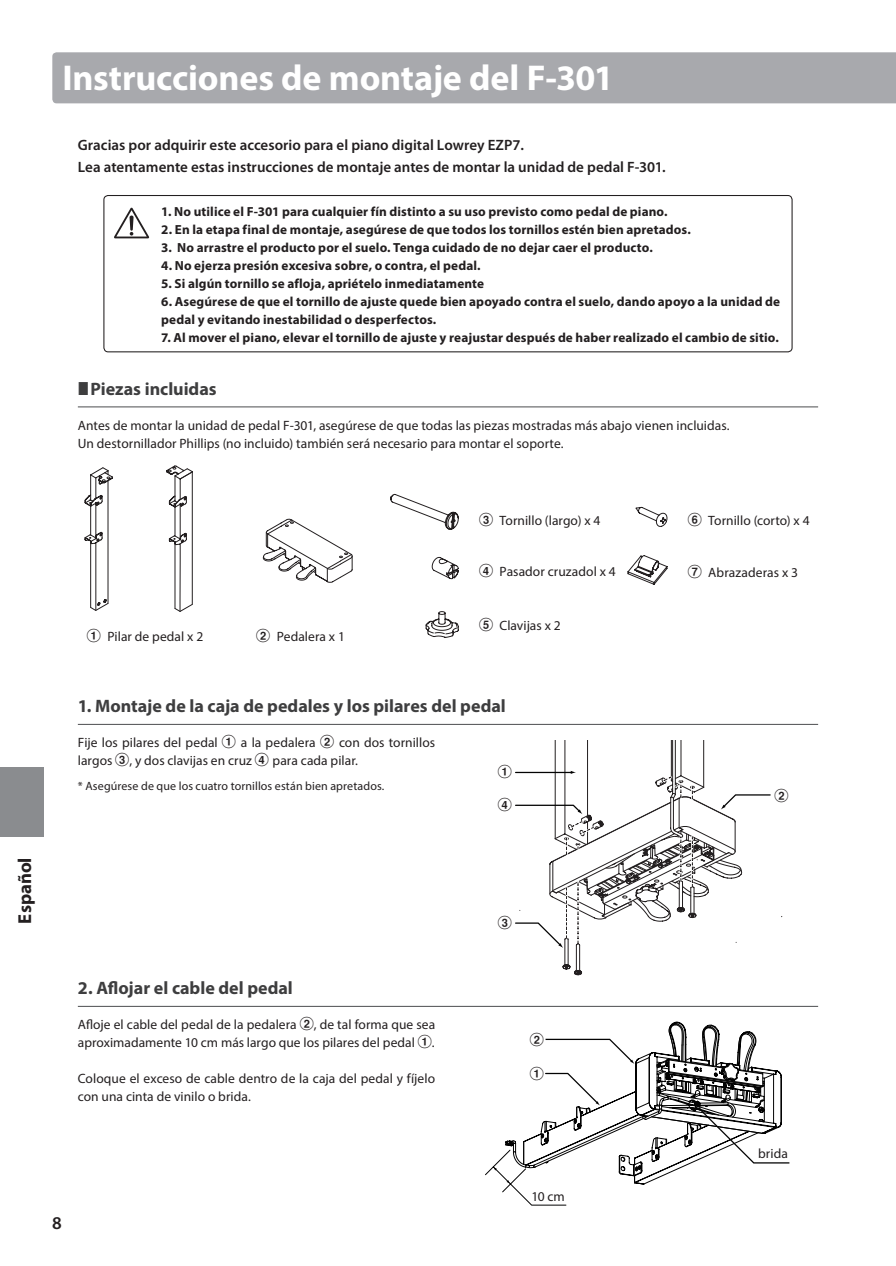
<style>
.page{position:relative;width:896px;height:1266px;background:#fff}
.page>*{position:absolute;margin:0;border:0;box-sizing:border-box;transform-origin:0 0}
._01_Section_Title{font:700 36px "Myriad Pro";letter-spacing:-.005em;color:#fff}
.t1{font:700 18.75px "Myriad Pro";color:#231f20}
._04_Body_Title{font:700 18px "Myriad Pro";color:#3e3e3f}
.Page_No__Left{font:600 18px "Myriad Pro";color:#231f20}
._03_Function_Explana{font:600 15px "Myriad Pro";color:#231f20}
._06_Body_Main_L-inde{font:13.5px/18px "Myriad Pro";letter-spacing:.005em;color:#231f20}
._22_キャプション{font:13.5px "Circle Posi A";color:#231f20}
.t2{font:700 13.2px/18px "Myriad Pro";letter-spacing:.01em;color:#231f20}
._06_Body_Main_Note{font:12px "Myriad Pro";letter-spacing:.005em;color:#231f20}
.s1{font-family:"Circle Posi A"}
</style>
<div class="page">
<div style="left:0;top:767px;width:44px;height:69px;background:#8a8c8f"></div>
<div style="left:52px;top:52px;width:843px;height:51px;background:#a8a9ad"></div>
<hr style="left:78px;top:406px;width:740px;height:1px;background:#57585a">
<hr style="left:78px;top:724px;width:740px;height:1px;background:#57585a">
<hr style="left:78px;top:1005px;width:740px;height:1px;background:#57585a">
<div style="left:103px;top:195px;width:689px;height:157px;border:1px solid #231f20;border-radius:4px"></div>
<svg style="left:114px;top:208px;width:35px;height:30px"></svg>
<svg style="left:432px;top:557px;width:27px;height:22px"></svg>
<svg style="left:85px;top:467px;width:28px;height:144px"></svg>
<svg style="left:166px;top:465px;width:27px;height:147px"></svg>
<svg style="left:262px;top:518px;width:91px;height:64px"></svg>
<svg style="left:425px;top:611px;width:33px;height:27px"></svg>
<svg style="left:390px;top:494px;width:68px;height:36px"></svg>
<svg style="left:635px;top:507px;width:32px;height:20px"></svg>
<svg style="left:627px;top:555px;width:40px;height:30px"></svg>
<svg style="left:505px;top:1021px;width:285px;height:163px"></svg>
<svg style="left:515px;top:740px;width:256px;height:235px"></svg>
<p class="_01_Section_Title" style="left:62px;top:54px;width:553px">Instrucciones de montaje del F-301</p>
<p class="_03_Function_Explana" style="left:78px;top:137px;width:447px">Gracias por adquirir este accesorio para el piano digital Lowrey EZP7.</p>
<p class="_03_Function_Explana" style="left:78px;top:159px;width:589px">Lea atentamente estas instrucciones de montaje antes de montar la unidad de pedal F-301.</p>
<p class="t2" style="left:161px;top:202px;width:508px">1. No utilice el F-301 para cualquier fín distinto a su uso previsto como pedal de piano.</p>
<p class="t2" style="left:161px;top:220px;width:531px">2. En la etapa final de montaje, asegúrese de que todos los tornillos estén bien apretados.</p>
<p class="t2" style="left:161px;top:238px;width:493px">3. No arrastre el producto por el suelo. Tenga cuidado de no dejar caer el producto.</p>
<p class="t2" style="left:161px;top:256px;width:321px">4. No ejerza presión excesiva sobre, o contra, el pedal.</p>
<p class="t2" style="left:161px;top:274px;width:324px">5. Si algún tornillo se afloja, apriételo inmediatamente</p>
<p class="t2" style="left:161px;top:292px;width:620px">6. Asegúrese de que el tornillo de ajuste quede bien apoyado contra el suelo, dando apoyo a la unidad de pedal y evitando inestabilidad o desperfectos.</p>
<p class="t2" style="left:161px;top:328px;width:619px">7. Al mover el piano, elevar el tornillo de ajuste y reajustar después de haber realizado el cambio de sitio.</p>
<p class="_04_Body_Title" style="left:91px;top:377px;width:127px">Piezas incluidas</p>
<p class="_06_Body_Main_L-inde" style="left:78px;top:416px;width:653px">Antes de montar la unidad de pedal F-301, asegúrese de que todas las piezas mostradas más abajo vienen incluidas.</p>
<p class="_06_Body_Main_L-inde" style="left:78px;top:434px;width:487px">Un destornillador Phillips (no incluido) también será necesario para montar el soporte.</p>
<h2 class="t1" style="left:12px;top:923px;width:68px;rotate:-90deg">Español</h2>
<p class="_06_Body_Main_L-inde" style="left:479px;top:511px;width:123px"><span class="s1">C</span> Tornillo (largo) x 4</p>
<p class="_06_Body_Main_L-inde" style="left:87px;top:627px;width:118px"><span class="s1">A</span> Pilar de pedal x 2</p>
<p class="_06_Body_Main_L-inde" style="left:256px;top:627px;width:90px"><span class="s1">B</span> Pedalera x 1</p>
<p class="_06_Body_Main_L-inde" style="left:479px;top:562px;width:138px"><span class="s1">D</span> Pasador cruzadol x 4</p>
<p class="_06_Body_Main_L-inde" style="left:479px;top:616px;width:83px"><span class="s1">E</span> Clavijas x 2</p>
<p class="_04_Body_Title" style="left:78px;top:694px;width:429px">1. Montaje de la caja de pedales y los pilares del pedal</p>
<p class="_06_Body_Main_L-inde" style="left:78px;top:733px;width:359px">Fije los pilares del pedal <span class="s1">A</span> a la pedalera <span class="s1">B</span> con dos tornillos largos <span class="s1">C</span>, y dos clavijas en cruz <span class="s1">D</span> para cada pilar.</p>
<p class="_06_Body_Main_Note" style="left:78px;top:778px;width:308px">* Asegúrese de que los cuatro tornillos están bien apretados.</p>
<p class="_22_キャプション" style="left:498px;top:765px;width:16px">A</p>
<p class="_22_キャプション" style="left:498px;top:798px;width:16px">D</p>
<p class="_04_Body_Title" style="left:78px;top:976px;width:216px">2. Aflojar el cable del pedal</p>
<p class="_06_Body_Main_L-inde" style="left:78px;top:1015px;width:359px">Afloje el cable del pedal de la pedalera <span class="s1">B</span>, de tal forma que sea aproximadamente 10 cm más largo que los pilares del pedal <span class="s1">A</span>.</p>
<p class="_06_Body_Main_L-inde" style="left:78px;top:1069px;width:359px">Coloque el exceso de cable dentro de la caja del pedal y fíjelo con una cinta de vinilo o brida.</p>
<p class="_22_キャプション" style="left:498px;top:915px;width:16px">C</p>
<p class="_22_キャプション" style="left:530px;top:1032px;width:16px">B</p>
<p class="_22_キャプション" style="left:530px;top:1066px;width:16px">A</p>
<p class="Page_No__Left" style="left:52px;top:1212px;width:11px">8</p>
<p class="_06_Body_Main_L-inde" style="left:531px;top:1186px;width:35px">10 cm</p>
<p class="_06_Body_Main_L-inde" style="left:687px;top:511px;width:123px"><span class="s1">F</span> Tornillo (corto) x 4</p>
<p class="_06_Body_Main_L-inde" style="left:687px;top:563px;width:112px"><span class="s1">G</span> Abrazaderas x 3</p>
<p class="_22_キャプション" style="left:774px;top:788px;width:16px">B</p>
<p class="_06_Body_Main_L-inde" style="left:758px;top:1144px;width:31px">brida</p>
</div>
